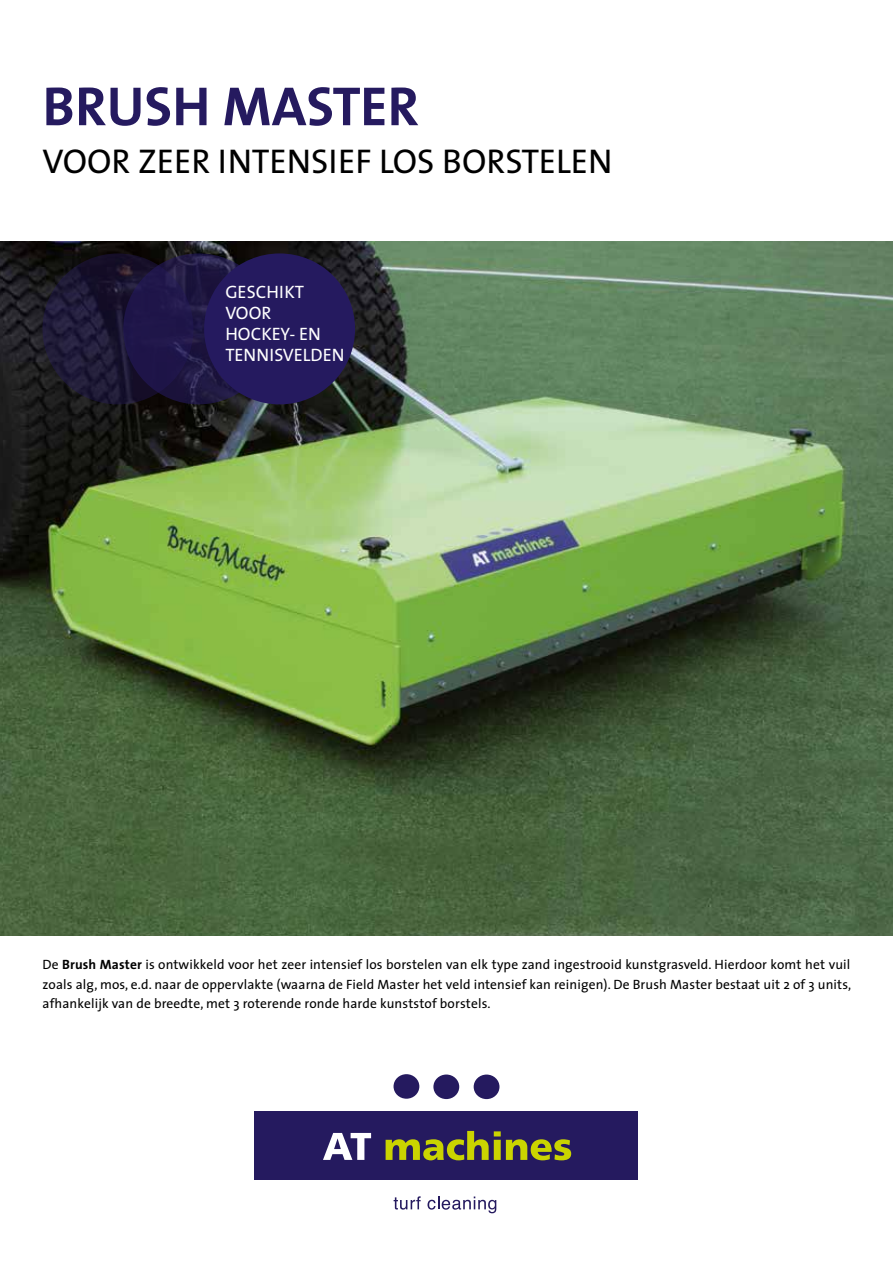
<style>
.page{position:relative;width:893px;height:1263px;background:#fff}
.page>*{position:absolute;margin:0;border:0;box-sizing:border-box;transform-origin:0 0}
.t1{font:700 55.5px "The Sans";color:#251a5f}
.t2{font:34.5px "The Sans";color:#000}
.t3{font:18px/21px "The Sans";color:#fff}
.t4{font:13.5px/19.5px "The Sans";letter-spacing:.01em;color:#000;text-align:justify}
.s1{font-weight:700}
</style>
<div class="page">
<img style="left:0;top:242px;width:893px;height:693px">
<svg style="left:43px;top:253px;width:150px;height:151px;background:#1c1733"></svg>
<svg style="left:123px;top:253px;width:151px;height:151px;background:#201746"></svg>
<div style="left:204px;top:253px;width:151px;height:151px;background:#251a5f;border-radius:50%"></div>
<div style="left:255px;top:1112px;width:383px;height:68px;background:#251a5f"></div>
<div style="left:394px;top:1074px;width:25px;height:25px;background:#251a5f;border-radius:50%"></div>
<div style="left:433px;top:1074px;width:26px;height:25px;background:#251a5f;border-radius:50%"></div>
<div style="left:474px;top:1074px;width:25px;height:25px;background:#251a5f;border-radius:50%"></div>
<svg style="left:394px;top:1196px;width:27px;height:13px"></svg>
<svg style="left:427px;top:1196px;width:69px;height:17px"></svg>
<svg style="left:323px;top:1133px;width:48px;height:27px"></svg>
<svg style="left:386px;top:1131px;width:185px;height:29px"></svg>
<h1 class="t1" style="left:43px;top:60px;width:378px">BRUSH MASTER</h1>
<h2 class="t2" style="left:43px;top:133px;width:572px">VOOR ZEER INTENSIEF LOS BORSTELEN</h2>
<h3 class="t3" style="left:225px;top:281px;width:121px">GESCHIKT<br>VOOR<br>HOCKEY- EN<br>TENNISVELDEN</h3>
<p class="t4" style="left:43px;top:954px;width:810px">De <span class="s1">Brush Master</span> is ontwikkeld voor het zeer intensief los borstelen van elk type zand ingestrooid kunstgrasveld. Hierdoor komt het vuil zoals alg, mos, e.d. naar de oppervlakte (waarna de Field Master het veld intensief kan reinigen). De Brush Master bestaat uit 2 of 3 units, afhankelijk van de breedte, met 3 roterende ronde harde kunststof borstels.</p>
</div>
